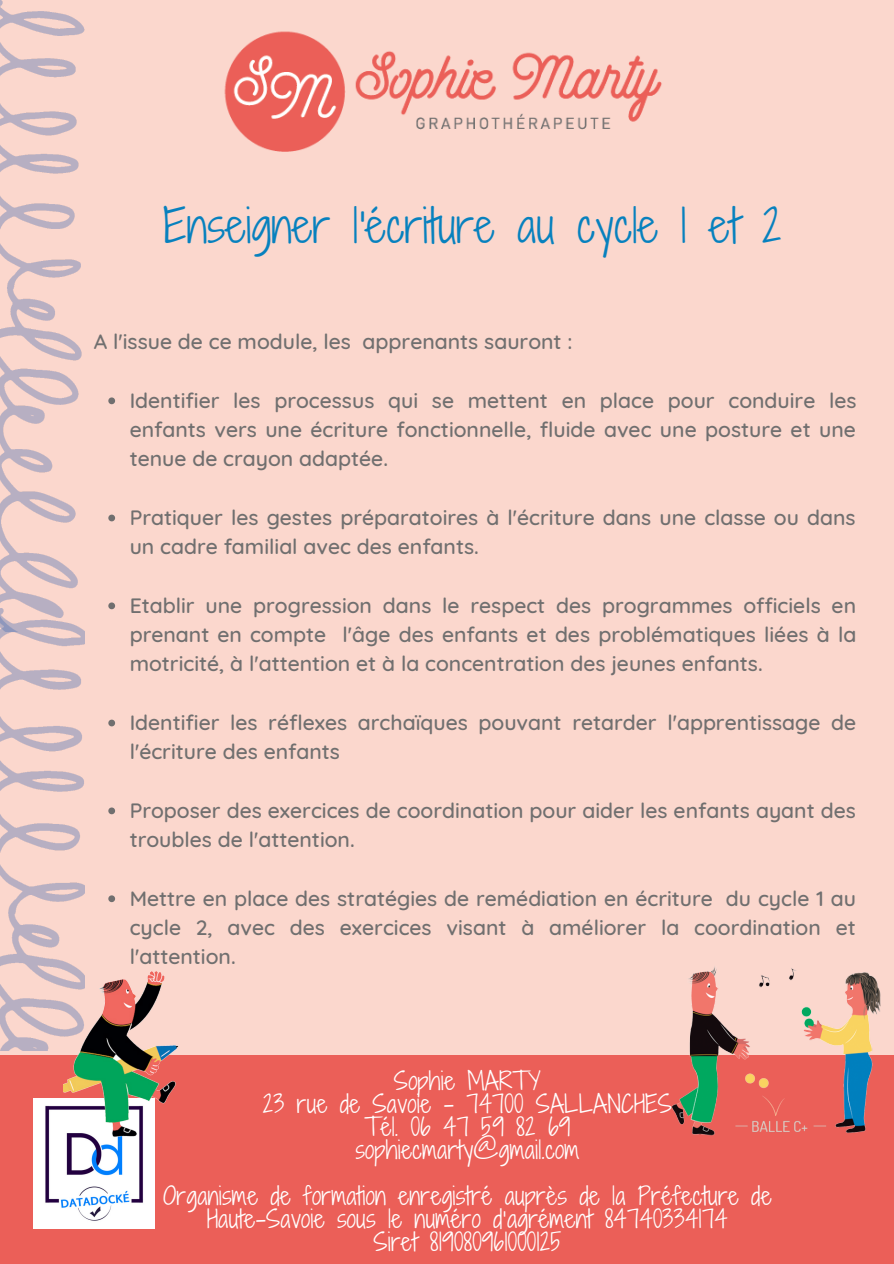
<style>
.page{position:relative;width:894px;height:1264px;background:#fff}
.page>*{position:absolute;margin:0;border:0;box-sizing:border-box;transform-origin:0 0}
.t1{font:44.7px "Shadows Into Light Two";color:#0781be}
.t2{font:23.85px/23.1px "Shadows Into Light Two";letter-spacing:.01em;color:#fff;text-align:center}
.t3{font:500 21.15px/29.2px "Quicksand";color:#706f6f;text-align:justify}
</style>
<div class="page">
<div style="left:0;top:0;width:893px;height:1263px;background:#fbd7cd"></div>
<img style="left:224px;top:31px;width:438px;height:121px">
<div style="left:0;top:1055px;width:893px;height:208px;background:#eb5f58"></div>
<img style="left:671px;top:966px;width:210px;height:170px">
<img style="left:33px;top:1098px;width:121px;height:130px">
<img style="left:63px;top:971px;width:116px;height:174px">
<img style="left:0;top:0;width:84px;height:608px">
<img style="left:0;top:608px;width:84px;height:442px">
<svg style="left:108px;top:397px;width:7px;height:7px"></svg>
<svg style="left:108px;top:514px;width:7px;height:7px"></svg>
<svg style="left:108px;top:602px;width:7px;height:7px"></svg>
<svg style="left:108px;top:719px;width:7px;height:7px"></svg>
<svg style="left:108px;top:807px;width:7px;height:7px"></svg>
<svg style="left:108px;top:895px;width:7px;height:7px"></svg>
<p class="t1" style="left:163px;top:193px;width:620px">Enseigner l'écriture au cycle 1 et 2</p>
<p class="t3" style="left:94px;top:326px;width:480px">A l'issue de ce module, les apprenants sauront :</p>
<p class="t3" style="left:130px;top:385px;width:728px">Identifier les processus qui se mettent en place pour conduire les enfants vers une écriture fonctionnelle, fluide avec une posture et une tenue de crayon adaptée.</p>
<p class="t3" style="left:130px;top:502px;width:727px">Pratiquer les gestes préparatoires à l'écriture dans une classe ou dans un cadre familial avec des enfants.</p>
<p class="t3" style="left:130px;top:590px;width:728px">Etablir une progression dans le respect des programmes officiels en prenant en compte l'âge des enfants et des problématiques liées à la motricité, à l'attention et à la concentration des jeunes enfants.</p>
<p class="t3" style="left:130px;top:707px;width:727px">Identifier les réflexes archaïques pouvant retarder l'apprentissage de l'écriture des enfants</p>
<p class="t3" style="left:130px;top:795px;width:727px">Proposer des exercices de coordination pour aider les enfants ayant des troubles de l'attention.</p>
<p class="t3" style="left:130px;top:883px;width:727px">Mettre en place des stratégies de remédiation en écriture du cycle 1 au cycle 2, avec des exercices visant à améliorer la coordination et l'attention.</p>
<p class="t2" style="left:394px;top:1068px;width:148px">Sophie MARTY</p>
<p class="t2" style="left:263px;top:1091px;width:410px">23 rue de Savoie - 74700 SALLANCHES</p>
<p class="t2" style="left:364px;top:1114px;width:207px">Tél. 06 47 59 82 69</p>
<p class="t2" style="left:355px;top:1137px;width:225px">sophiecmarty@gmail.com</p>
<p class="t2" style="left:163px;top:1183px;width:609px">Organisme de formation enregistré auprès de la Préfecture de<br>Haute-Savoie sous le numéro d’agrément 84740334174</p>
<p class="t2" style="left:373px;top:1229px;width:189px">Siret 819080961000125</p>
</div>
